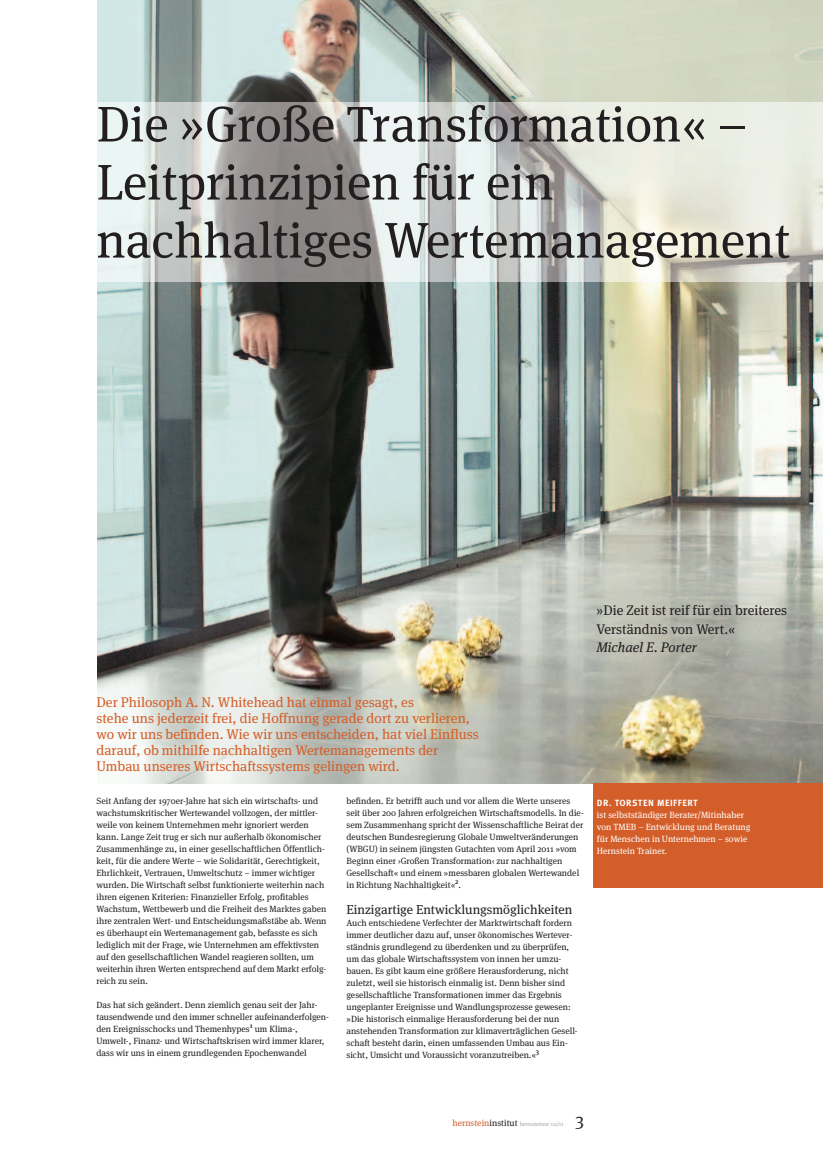
<style>
.page{position:relative;width:823px;height:1163px;background:#fff}
.page>*{position:absolute;margin:0;border:0;box-sizing:border-box;transform-origin:0 0}
.t1{font:50px/58px "Meta Serif Pro";color:#231f20}
.t2{font:18px "Meta Serif Pro";color:#231f20}
.t3{font:14px/16px "Meta Serif Pro";color:#d45e29}
.t4{font:13.9px/18.5px "Meta Serif Pro";color:#231f20}
.t5{font:italic 13.9px "Meta Serif Pro";color:#231f20}
.t6{font:13px "Meta Serif Pro";color:#231f20}
.t7{font:9px/12px "Meta Serif Pro";color:#231f20}
.t8{font:9px/12px "Meta Serif Pro";color:#fff}
.t9{font:700 9px "Meta Correspondence";letter-spacing:.05em;color:#fff}
.t10{font:6px "Meta Serif Pro";color:#a8a9ad}
.s1{font-size:9px;color:#d45e29}
.s2{font-size:9px;color:#231f20}
</style>
<div class="page">
<img style="left:97px;top:0;width:725px;height:783px">
<div style="left:592px;top:782px;width:230px;height:105px;background:#d45e29"></div>
<img style="left:97px;top:102px;width:725px;height:179px">
<h1 class="t1" style="left:96px;top:99px;width:694px">Die »Große Transformation« –<br>Leitprinzipien für ein nachhaltiges Wertemanagement</h1>
<h3 class="t4" style="left:596px;top:602px;width:192px">»Die Zeit ist reif für ein breiteres<br>Verständnis von Wert.«</h3>
<h3 class="t5" style="left:596px;top:642px;width:102px">Michael E. Porter</h3>
<p class="t3" style="left:96px;top:695px;width:384px">Der Philosoph A. N. Whitehead hat einmal gesagt, es<br>stehe uns jederzeit frei, die Hoffnung gerade dort zu verlieren, wo wir uns befinden. Wie wir uns entscheiden, hat viel Einfluss darauf, ob mithilfe nachhaltigen Wertemanagements der Umbau unseres Wirtschaftssystems gelingen wird.</p>
<p class="t7" style="left:346px;top:795px;width:239px">befinden. Er betrifft auch und vor allem die Werte unseres seit über 200 Jahren erfolgreichen Wirtschaftsmodells. In die&shy;sem Zusammenhang spricht der Wissenschaftliche Beirat der deutschen Bundesregierung Globale Umweltveränderungen (WBGU) in seinem jüngsten Gutachten vom April 2011 »vom Beginn einer ›Großen Transformation‹ zur nachhaltigen Gesellschaft« und einem »messbaren globalen Wertewandel in Richtung Nachhaltigkeit«<sup>2</sup>.</p>
<h3 class="t6" style="left:346px;top:904px;width:227px">Einzigartige Entwicklungsmöglichkeiten</h3>
<p class="t7" style="left:346px;top:917px;width:233px">Auch entschiedene Verfechter der Marktwirtschaft fordern immer deutlicher dazu auf, unser ökonomisches Wertever&shy;ständnis grundlegend zu überdenken und zu überprüfen, um das globale Wirtschaftssystem von innen her umzu&shy;bauen. Es gibt kaum eine größere Herausforderung, nicht zuletzt, weil sie historisch einmalig ist. Denn bisher sind gesellschaftliche Transformationen immer das Ergebnis ungeplanter Ereignisse und Wandlungsprozesse gewesen: »Die historisch einmalige Herausforderung bei der nun anstehenden Transformation zur klimaverträglichen Gesell&shy;schaft besteht darin, einen umfassenden Umbau aus Ein&shy;sicht, Umsicht und Voraussicht voranzutreiben.«<sup>3</sup></p>
<p class="t7" style="left:96px;top:795px;width:231px">Seit Anfang der 1970er-Jahre hat sich ein wirtschafts- und wachstumskritischer Wertewandel vollzogen, der mittler&shy;weile von keinem Unternehmen mehr ignoriert werden kann. Lange Zeit trug er sich nur außerhalb ökonomischer Zusammenhänge zu, in einer gesellschaftlichen Öffentlich&shy;keit, für die andere Werte – wie Solidarität, Gerechtigkeit, Ehrlichkeit, Vertrauen, Umweltschutz – immer wichtiger wurden. Die Wirtschaft selbst funktionierte weiterhin nach ihren eigenen Kriterien: Finanzieller Erfolg, profitables Wachstum, Wettbewerb und die Freiheit des Marktes gaben ihre zentralen Wert- und Entscheidungsmaßstäbe ab. Wenn es überhaupt ein Wertemanagement gab, befasste es sich lediglich mit der Frage, wie Unternehmen am effektivsten auf den gesellschaftlichen Wandel reagieren sollten, um weiterhin ihren Werten entsprechend auf dem Markt erfolg&shy;reich zu sein.</p>
<p class="t7" style="left:96px;top:999px;width:234px">Das hat sich geändert. Denn ziemlich genau seit der Jahr&shy;tausendwende und den immer schneller aufeinanderfolgen&shy;den Ereignisschocks und Themenhypes<sup>1</sup> um Klima-, Umwelt-, Finanz- und Wirtschaftskrisen wird immer klarer, dass wir uns in einem grundlegenden Epochenwandel</p>
<p class="t9" style="left:596px;top:799px;width:102px">DR. TORSTEN MEIFFERT</p>
<p class="t8" style="left:596px;top:809px;width:155px">ist selbstständiger Berater/Mitinhaber von TMEB – Entwicklung und Beratung für Menschen in Unternehmen – sowie Hernstein Trainer.</p>
<p class="t10" style="left:452px;top:1121px;width:113px"><span class="s1">hernstein</span><span class="s2">institut</span> hernsteiner 02/11</p>
<h2 class="t2" style="left:575px;top:1112px;width:10px">3</h2>
</div>
